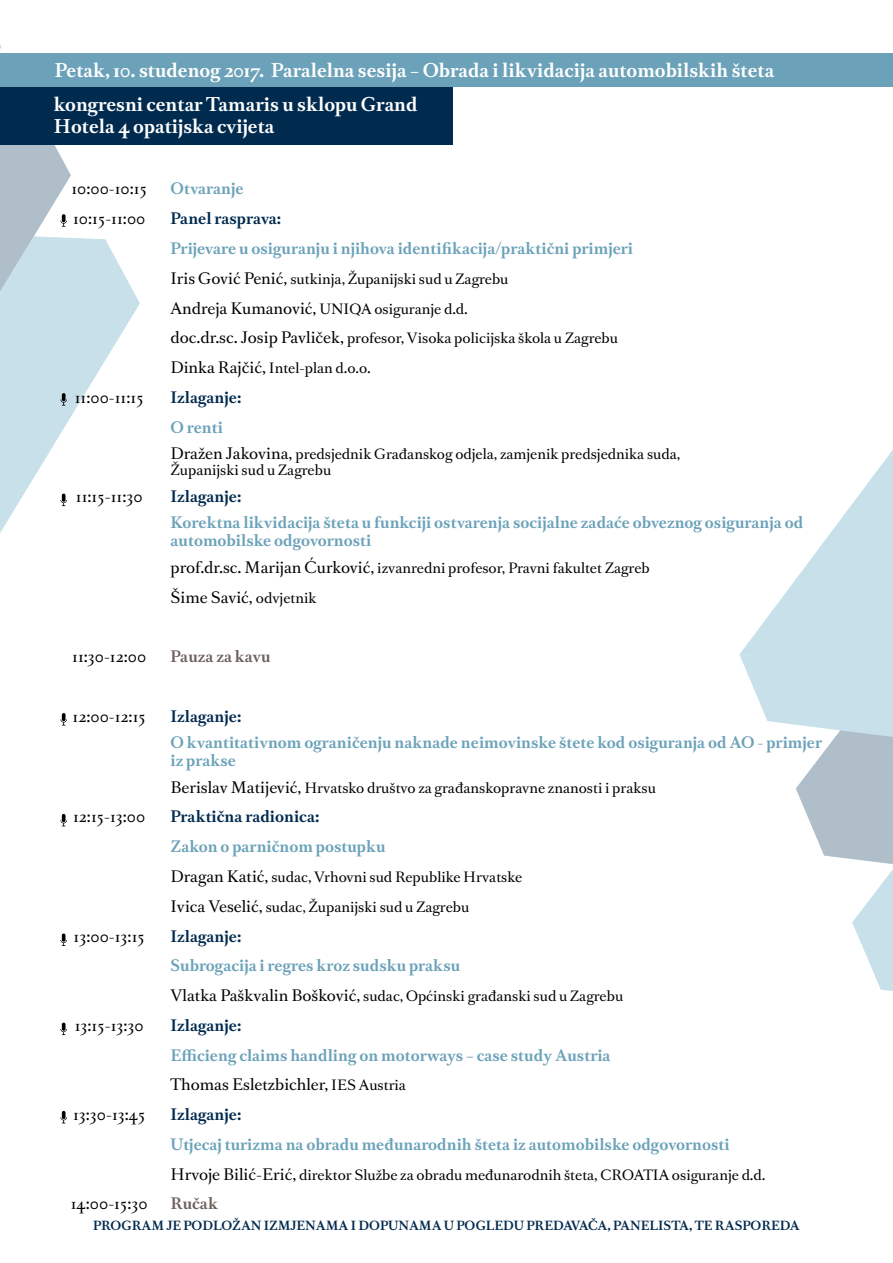
<style>
.page{position:relative;width:893px;height:1263px;background:#fff}
.page>*{position:absolute;margin:0;border:0;box-sizing:border-box;transform-origin:0 0}
.t1{font:700 18px/21.6px "Romain BP Text";color:#fff}
.t2{font:700 15px/18px "Romain BP Text";color:#6ba2b9}
.t3{font:15px "Romain BP Text";color:#000}
.t4{font:700 15px "Romain BP Text";color:#002a4e}
.t5{font:700 15px "Romain BP Text";color:#6e615e}
.t6{font:13.5px/16.2px "Romain BP Text";color:#000}
.t7{font:700 12px "Romain BP Text";color:#002a4e}
.s1{font-size:15px}
.s2{font-size:13.5px}
.s3{font-weight:400;color:#000}
.s4{font-weight:400;font-size:13.5px;color:#000}
</style>
<div class="page">
<svg style="left:0;top:45px;width:140px;height:315px"></svg>
<div style="left:0;top:87px;width:452px;height:57px;background:#002a4e"></div>
<svg style="left:740px;top:450px;width:153px;height:204px"></svg>
<svg style="left:739px;top:654px;width:154px;height:337px"></svg>
<svg style="left:796px;top:532px;width:97px;height:435px"></svg>
<div style="left:0;top:54px;width:893px;height:33px;background:#6ba2b9"></div>
<svg style="left:0;top:144px;width:105px;height:389px"></svg>
<svg style="left:60px;top:713px;width:7px;height:12px"></svg>
<svg style="left:60px;top:814px;width:7px;height:12px"></svg>
<svg style="left:60px;top:933px;width:7px;height:13px"></svg>
<svg style="left:60px;top:1022px;width:7px;height:13px"></svg>
<svg style="left:60px;top:1111px;width:7px;height:12px"></svg>
<h1 class="t1" style="left:55px;top:58px;width:721px">Petak, 10. studenog 2017. Paralelna sesija – Obrada i likvidacija automobilskih šteta</h1>
<h1 class="t1" style="left:54px;top:92px;width:365px">kongresni centar Tamaris u sklopu Grand<br>Hotela 4 opatijska cvijeta</h1>
<p class="t3" style="left:71px;top:176px;width:77px">10:00-10:15</p>
<p class="t2" style="left:171px;top:179px;width:75px">Otvaranje</p>
<p class="t3" style="left:73px;top:205px;width:74px">10:15-11:00</p>
<p class="t4" style="left:171px;top:205px;width:112px">Panel rasprava:</p>
<p class="t2" style="left:171px;top:238px;width:464px">Prijevare u osiguranju i njihova identifikacija/praktični primjeri</p>
<p class="t6" style="left:171px;top:270px;width:339px"><span class="s1">Iris Gović Penić,</span> sutkinja, Županijski sud u Zagrebu</p>
<p class="t6" style="left:171px;top:299px;width:299px"><span class="s1">Andreja Kumanović,</span> UNIQA osiguranje d.d.</p>
<p class="t6" style="left:171px;top:329px;width:449px"><span class="s1">doc.dr.sc. Josip Pavliček,</span> profesor, Visoka policijska škola u Zagrebu</p>
<p class="t6" style="left:171px;top:359px;width:202px"><span class="s1">Dinka Rajčić,</span> Intel-plan d.o.o.</p>
<p class="t3" style="left:75px;top:384px;width:70px">11:00-11:15</p>
<p class="t4" style="left:171px;top:384px;width:72px">Izlaganje:</p>
<p class="t2" style="left:171px;top:417px;width:54px">O renti</p>
<p class="t6" style="left:171px;top:445px;width:511px"><span class="s1">Dražen Jakovina,</span> predsjednik Građanskog odjela, zamjenik predsjednika suda,<br>Županijski sud u Zagrebu</p>
<p class="t3" style="left:76px;top:483px;width:68px">11:15-11:30</p>
<p class="t4" style="left:171px;top:483px;width:72px">Izlaganje:</p>
<p class="t2" style="left:171px;top:512px;width:634px">Korektna likvidacija šteta u funkciji ostvarenja socijalne zadaće obveznog osiguranja od automobilske odgovornosti</p>
<p class="t6" style="left:171px;top:559px;width:481px"><span class="s1">prof.dr.sc. Marijan Ćurković,</span> izvanredni profesor, Pravni fakultet Zagreb</p>
<p class="t3" style="left:171px;top:584px;width:147px">Šime Savić, <span class="s2">odvjetnik</span></p>
<p class="t3" style="left:72px;top:643px;width:76px">11:30-12:00</p>
<p class="t5" style="left:171px;top:643px;width:102px">Pauza za kavu</p>
<p class="t3" style="left:73px;top:703px;width:75px">12:00-12:15</p>
<p class="t4" style="left:171px;top:703px;width:72px">Izlaganje:</p>
<p class="t2" style="left:171px;top:732px;width:653px">O kvantitativnom ograničenju naknade neimovinske štete kod osiguranja od AO - primjer iz prakse</p>
<p class="t6" style="left:171px;top:778px;width:487px"><span class="s1">Berislav Matijević,</span> Hrvatsko društvo za građanskopravne znanosti i praksu</p>
<p class="t3" style="left:73px;top:804px;width:74px">12:15-13:00</p>
<p class="t4" style="left:171px;top:804px;width:150px">Praktična radionica:</p>
<p class="t2" style="left:171px;top:836px;width:216px">Zakon o parničnom postupku</p>
<p class="t6" style="left:171px;top:868px;width:353px"><span class="s1">Dragan Katić,</span> sudac, Vrhovni sud Republike Hrvatske</p>
<p class="t6" style="left:171px;top:897px;width:300px"><span class="s1">Ivica Veselić,</span> sudac, Županijski sud u Zagrebu</p>
<p class="t3" style="left:74px;top:923px;width:73px">13:00-13:15</p>
<p class="t4" style="left:171px;top:923px;width:72px">Izlaganje:</p>
<p class="t2" style="left:171px;top:955px;width:291px">Subrogacija i regres kroz sudsku praksu</p>
<p class="t6" style="left:171px;top:987px;width:454px"><span class="s1">Vlatka Paškvalin Bošković,</span> sudac, Općinski građanski sud u Zagrebu</p>
<p class="t3" style="left:75px;top:1012px;width:70px">13:15-13:30</p>
<p class="t4" style="left:171px;top:1012px;width:72px">Izlaganje:</p>
<p class="t2" style="left:171px;top:1039px;width:442px;line-height:29.7px">Efficieng claims handling on motorways – case study Austria<br><span class="s3">Thomas Esletzbichler,</span> <span class="s4">IES Austria</span></p>
<p class="t3" style="left:73px;top:1101px;width:74px">13:30-13:45</p>
<p class="t4" style="left:171px;top:1101px;width:72px">Izlaganje:</p>
<p class="t2" style="left:171px;top:1134px;width:561px">Utjecaj turizma na obradu međunarodnih šteta iz automobilske odgovornosti</p>
<p class="t6" style="left:171px;top:1165px;width:596px"><span class="s1">Hrvoje Bilić-Erić,</span> direktor Službe za obradu međunarodnih šteta, CROATIA osiguranje d.d.</p>
<p class="t3" style="left:71px;top:1191px;width:78px">14:00-15:30</p>
<p class="t5" style="left:171px;top:1191px;width:49px">Ručak</p>
<p class="t7" style="left:93px;top:1215px;width:708px">PROGRAM JE PODLOŽAN IZMJENAMA I DOPUNAMA U POGLEDU PREDAVAČA, PANELISTA, TE RASPOREDA</p>
</div>
